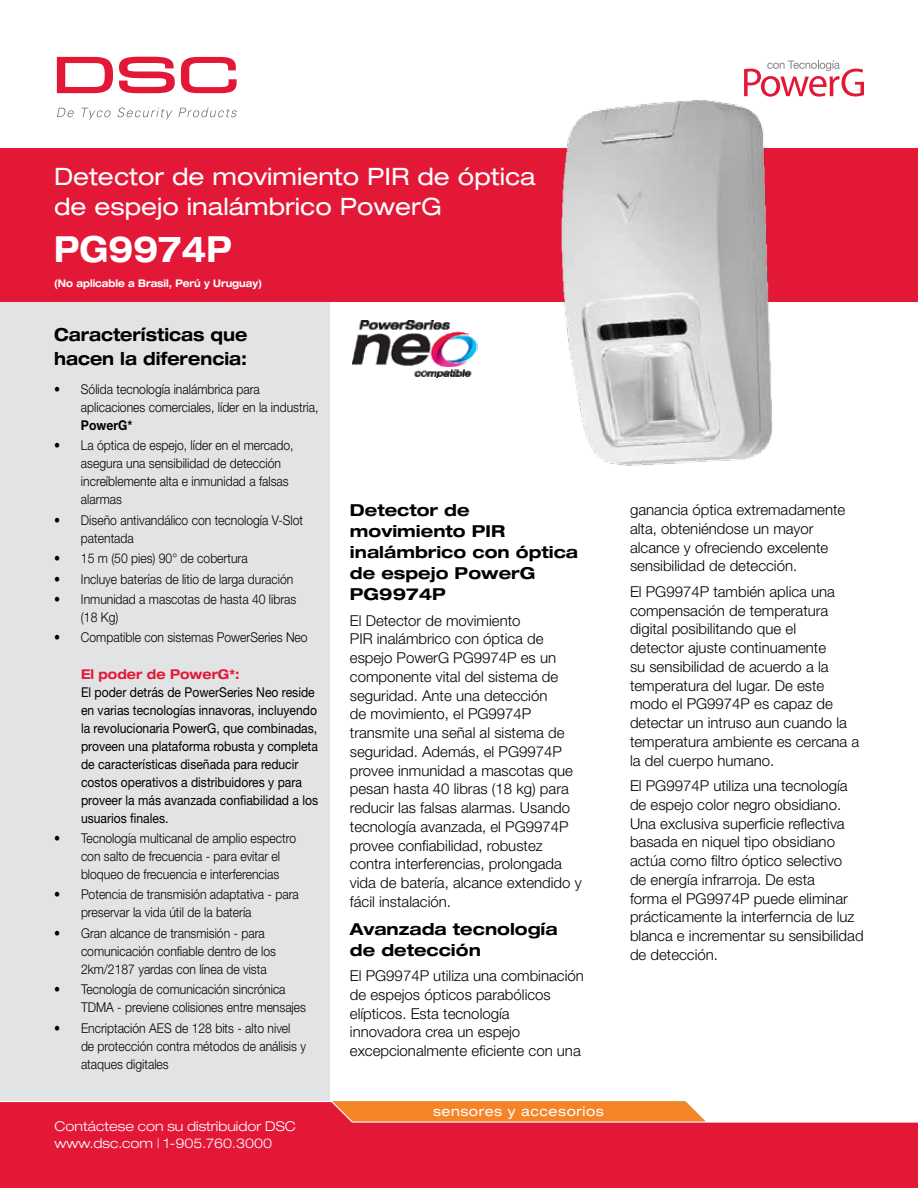
<style>
.page{position:relative;width:918px;height:1188px;background:#fff}
.page>*{position:absolute;margin:0;border:0;box-sizing:border-box;transform-origin:0 0}
.t1{font:700 expanded 36px "Helvetica Neue LT Std";color:#fff;scale:.85 1}
.t2{font:expanded 24px/30px "Helvetica Neue LT Std";color:#fff}
.t3{font:700 expanded 18px/24px "Helvetica Neue LT Std";color:#000;scale:.9 1}
.t4{font:700 expanded 16.5px/21px "Helvetica Neue LT Std";color:#000}
.t5{font:300 15px/18.8px "Helvetica Neue LT Pro";color:#000}
.t6{font:300 13.5px/18px "Helvetica Neue LT Std";color:#000;scale:.9 1}
.t7{font:13.5px/18px "Helvetica Neue LT Std";color:#000;scale:.9 1}
.t8{font:300 expanded 13.5px/16.5px "Helvetica Neue LT Std";color:#fff}
.t9{font:expanded 13.5px "Helvetica Neue LT Std";letter-spacing:.04em;color:#fff}
.t10{font:700 expanded 13.5px "Helvetica Neue LT Std";color:#e31837;scale:.9 1}
.t11{font:500 expanded 13.5px "Helvetica Neue LT Std";letter-spacing:.04em;color:#fff}
.t12{font:700 13.5px "Helvetica Neue LT Std";color:#000;scale:.9 1}
.t13{font:700 expanded 10.5px "Helvetica Neue LT Std";color:#fff;scale:.85 1}
</style>
<div class="page">
<div style="left:0;top:162px;width:329px;height:1026px;background:#e2e3e4"></div>
<div style="left:0;top:148px;width:918px;height:154px;background:#e31837"></div>
<svg style="left:0;top:1100px;width:918px;height:88px;background:#e63445"></svg>
<svg style="left:57px;top:57px;width:56px;height:36px"></svg>
<svg style="left:119px;top:57px;width:56px;height:36px"></svg>
<svg style="left:181px;top:57px;width:56px;height:36px"></svg>
<svg style="left:57px;top:108px;width:17px;height:9px"></svg>
<svg style="left:81px;top:108px;width:30px;height:12px"></svg>
<svg style="left:117px;top:107px;width:55px;height:13px"></svg>
<svg style="left:178px;top:108px;width:59px;height:9px"></svg>
<img style="left:561px;top:100px;width:212px;height:366px">
<img style="left:352px;top:321px;width:126px;height:57px">
<svg style="left:744px;top:60px;width:120px;height:37px"></svg>
<h2 class="t2" style="left:54px;top:161px;width:483px">Detector de movimiento PIR de óptica de espejo inalámbrico PowerG</h2>
<h1 class="t1" style="left:54px;top:226px;width:211px">PG9974P</h1>
<p class="t13" style="left:54px;top:276px;width:246px">(No aplicable a Brasil, Perú y Uruguay)</p>
<p class="t3" style="left:54px;top:322px;width:216px">Características que hacen la diferencia:</p>
<p class="t6" style="left:81px;top:380px;width:265px;text-indent:-27px">• Sólida tecnología inalámbrica para aplicaciones comerciales, líder en la industria,</p>
<p class="t12" style="left:81px;top:417px;width:58px">PowerG*</p>
<p class="t6" style="left:81px;top:436px;width:238px;text-indent:-27px">• La óptica de espejo, líder en el mercado, asegura una sensibilidad de detección increíblemente alta e inmunidad a falsas alarmas</p>
<p class="t6" style="left:81px;top:511px;width:248px;text-indent:-27px">• Diseño antivandálico con tecnología V-Slot patentada</p>
<p class="t6" style="left:54px;top:549px;width:217px">• 15 m (50 pies) 90° de cobertura</p>
<p class="t6" style="left:54px;top:570px;width:268px">• Incluye baterías de litio de larga duración</p>
<p class="t6" style="left:81px;top:590px;width:241px;text-indent:-27px">• Inmunidad a mascotas de hasta 40 libras (18 Kg)</p>
<p class="t6" style="left:54px;top:628px;width:283px">• Compatible con sistemas PowerSeries Neo</p>
<p class="t10" style="left:81px;top:665px;width:178px">El poder de PowerG*:</p>
<p class="t7" style="left:81px;top:683px;width:265px">El poder detrás de PowerSeries Neo reside en varias tecnologías innavoras, incluyendo la revolucionaria PowerG, que combinadas, proveen una plataforma robusta y completa de características diseñada para reducir costos operativos a distribuidores y para proveer la más avanzada confiabilidad a los usuarios finales.</p>
<p class="t6" style="left:81px;top:829px;width:241px;text-indent:-27px">• Tecnología multicanal de amplio espectro con salto de frecuencia - para evitar el bloqueo de frecuencia e interferencias</p>
<p class="t6" style="left:81px;top:885px;width:244px;text-indent:-27px">• Potencia de transmisión adaptativa - para preservar la vida útil de la batería</p>
<p class="t6" style="left:81px;top:924px;width:218px;text-indent:-27px">• Gran alcance de transmisión - para comunicación confiable dentro de los<br>2km/2187 yardas con línea de vista</p>
<p class="t6" style="left:81px;top:980px;width:252px;text-indent:-27px">• Tecnología de comunicación sincrónica<br>TDMA - previene colisiones entre mensajes</p>
<p class="t6" style="left:81px;top:1019px;width:252px;text-indent:-27px">• Encriptación AES de 128 bits - alto nivel de protección contra métodos de análisis y ataques digitales</p>
<p class="t8" style="left:55px;top:1118px;width:243px">Contáctese con su distribuidor DSC www.dsc.com | 1-905.760.3000</p>
<p class="t4" style="left:350px;top:499px;width:230px">Detector de movimiento PIR inalámbrico con óptica de espejo PowerG<br>PG9974P</p>
<p class="t5" style="left:350px;top:611px;width:233px">El Detector de movimiento<br>PIR inalámbrico con óptica de espejo PowerG PG9974P es un componente vital del sistema de seguridad. Ante una detección<br>de movimiento, el PG9974P transmite una señal al sistema de seguridad. Además, el PG9974P provee inmunidad a mascotas que pesan hasta 40 libras (18 kg) para reducir las falsas alarmas. Usando tecnología avanzada, el PG9974P provee confiabilidad, robustez contra interferencias, prolongada vida de batería, alcance extendido y fácil instalación.</p>
<p class="t4" style="left:350px;top:918px;width:209px">Avanzada tecnología de detección</p>
<p class="t5" style="left:350px;top:966px;width:235px">El PG9974P utiliza una combinación de espejos ópticos parabólicos elípticos. Esta tecnología innovadora crea un espejo excepcionalmente eficiente con una</p>
<p class="t11" style="left:452px;top:1102px;width:134px">communications</p>
<p class="t9" style="left:433px;top:1103px;width:172px">sensores y accesorios</p>
<p class="t5" style="left:630px;top:500px;width:217px">ganancia óptica extremadamente alta, obteniéndose un mayor alcance y ofreciendo excelente sensibilidad de detección.</p>
<p class="t5" style="left:630px;top:582px;width:231px">El PG9974P también aplica una compensación de temperatura digital posibilitando que el<br>detector ajuste continuamente<br>su sensibilidad de acuerdo a la temperatura del lugar. De este modo el PG9974P es capaz de detectar un intruso aun cuando la temperatura ambiente es cercana a la del cuerpo humano.</p>
<p class="t5" style="left:630px;top:776px;width:235px">El PG9974P utiliza una tecnología de espejo color negro obsidiano.<br>Una exclusiva superficie reflectiva basada en niquel tipo obsidiano actúa como filtro óptico selectivo<br>de energía infrarroja. De esta<br>forma el PG9974P puede eliminar prácticamente la interferncia de luz blanca e incrementar su sensibilidad de detección.</p>
</div>
